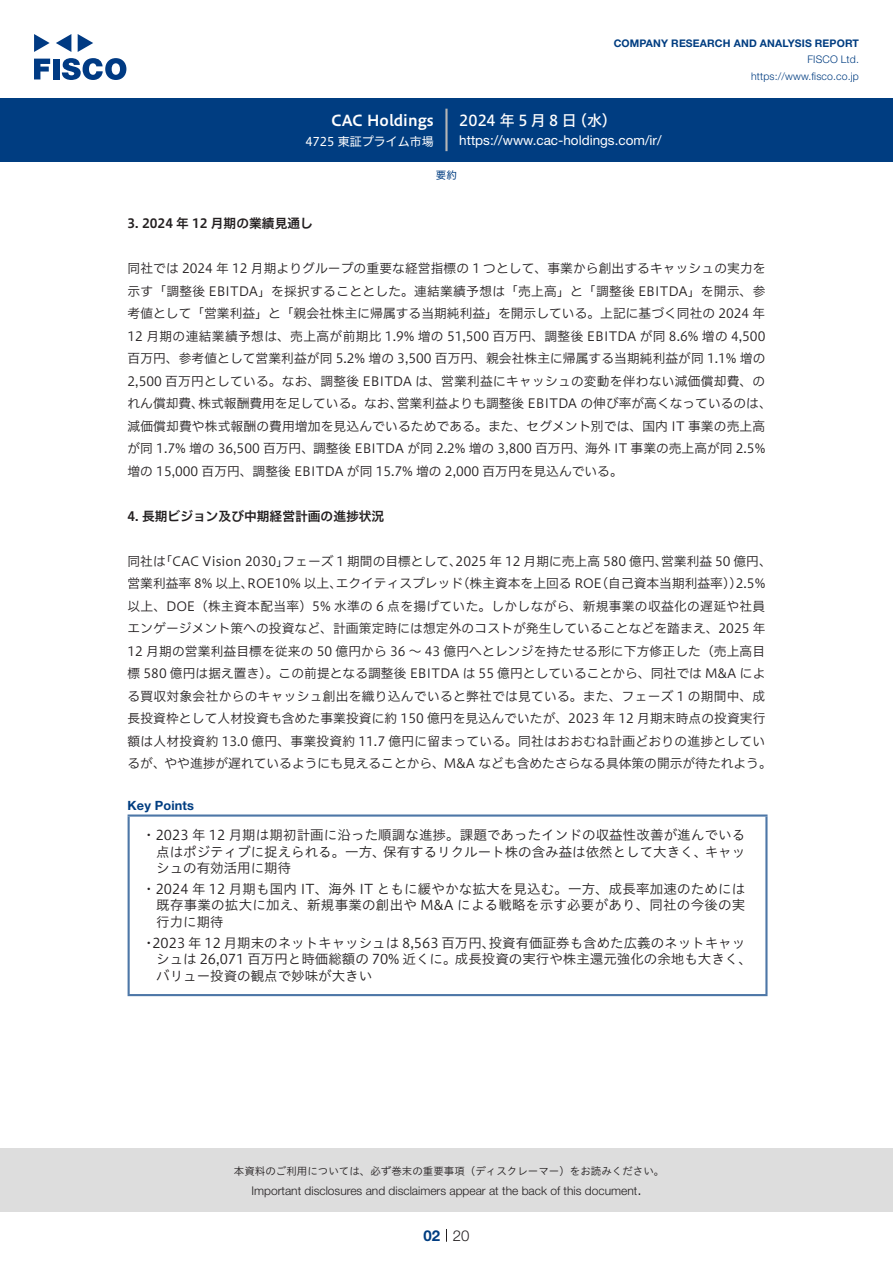
<style>
.page{position:relative;width:893px;height:1263px;background:#fff}
.page>*{position:absolute;margin:0;border:0;box-sizing:border-box;transform-origin:0 0}
.t1{font:15px "Hiragino UD Sans F Std N W5";letter-spacing:.22em;color:#fff}
.t2{font:15px "Hiragino UD Sans F Std N W6";color:#fff}
.t3{font:300 15px "Helvetica Neue LT Std";color:#231f20}
.t4{font:700 15px "Helvetica Neue LT Std";color:#003d81}
.Key_Points_中{font:13.5px/16.5px "Hiragino UD Sans Std W3";color:#231f20}
.t5{font:13.5px "Helvetica Neue LT Std";color:#fff}
.本文{font:12.75px/22.5px "Hiragino UD Sans F Std N W3";letter-spacing:.005em;color:#231f20}
.本文-2{font:12.75px "Hiragino UD Sans F Std N W3";letter-spacing:.03em;color:#231f20}
.小タイトル{font:12.75px "Hiragino UD Sans F Std N W6";color:#231f20}
.Key_Points{font:700 12.75px "Helvetica Neue LT Std";letter-spacing:.015em;color:#003d81}
.t6{font:300 12px "Helvetica Neue LT Std";color:#231f20}
.t7{font:12px "Hiragino UD Sans F Std N W4";color:#fff}
.t8{font:10.5px "Hiragino UD Sans Std W3";color:#231f20}
.t9{font:700 10.5px "Helvetica Neue LT Std";letter-spacing:.015em;color:#003d81}
.t10{font:300 10.5px/16.5px "Helvetica Neue LT Std";letter-spacing:.015em;color:#003d81;text-align:right}
.ヘッダー{font:10.5px "Hiragino UD Sans F Std N W4";color:#003d81}
</style>
<div class="page">
<div style="left:0;top:1148px;width:893px;height:64px;background:#ddd"></div>
<svg style="left:34px;top:59px;width:16px;height:20px"></svg>
<div style="left:53px;top:59px;width:6px;height:20px;background:#003a83"></div>
<svg style="left:62px;top:58px;width:64px;height:22px"></svg>
<svg style="left:34px;top:34px;width:16px;height:18px"></svg>
<svg style="left:78px;top:34px;width:15px;height:18px"></svg>
<svg style="left:56px;top:34px;width:15px;height:18px"></svg>
<div style="left:0;top:98px;width:893px;height:64px;background:#003d81"></div>
<hr style="left:445px;top:109px;width:3px;height:42px;background:#b5b5b6">
<svg style="left:446px;top:1229px;width:1px;height:13px"></svg>
<hr style="left:128px;top:817px;width:2px;height:177px;background:#4d77a7">
<hr style="left:128px;top:814px;width:639px;height:3px;background:#4d77a7">
<hr style="left:765px;top:817px;width:2px;height:177px;background:#4d77a7">
<hr style="left:128px;top:994px;width:639px;height:2px;background:#4d77a7">
<p class="t2" style="left:331px;top:109px;width:104px">CAC Holdings</p>
<p class="t7" style="left:305px;top:132px;width:130px">4725 東証プライム市場</p>
<p class="t9" style="left:614px;top:37px;width:247px">COMPANY RESEARCH AND ANALYSIS REPORT</p>
<p class="t10" style="left:751px;top:51px;width:109px">FISCO Ltd. https://www.fisco.co j p.</p>
<p class="t1" style="left:459px;top:109px;width:119px">2024年5月8日</p>
<p class="t1" style="left:572px;top:109px;width:46px">（水(</p>
<p class="t5" style="left:459px;top:132px;width:204px">https://www.cac-holdings.com /i r/</p>
<p class="ヘッダー" style="left:436px;top:167px;width:22px">要約</p>
<p class="小タイトル" style="left:128px;top:214px;width:187px">3. 2024 年 12 月期の業績見通し</p>
<p class="本文" style="left:128px;top:256px;width:639px">同社では 2024 年 12 月期よりグループの重要な経営指標の 1 つとして、事業から創出するキャッシュの実力を</p>
<p class="本文" style="left:128px;top:279px;width:639px">示す「調整後 EBITDA」を採択することとした。連結業績予想は「売上高」と「調整後 EBITDA」を開示、参</p>
<p class="本文" style="left:128px;top:301px;width:639px">考値として「営業利益」と「親会社株主に帰属する当期純利益」を開示している。上記に基づく同社の 2024 年</p>
<p class="本文-2" style="left:128px;top:326px;width:639px">12 月期の連結業績予想は、売上高が前期比 1.9% 増の 51,500 百万円、調整後 EBITDA が同 8.6% 増の 4,500</p>
<p class="本文" style="left:128px;top:346px;width:639px">百万円、参考値として営業利益が同 5.2% 増の 3,500 百万円、親会社株主に帰属する当期純利益が同 1.1% 増の</p>
<p class="本文" style="left:128px;top:369px;width:639px">2,500 百万円としている。なお、調整後 EBITDA は、営業利益にキャッシュの変動を伴わない減価償却費、の</p>
<p class="本文" style="left:397px;top:391px;width:376px">営業利益よりも調整後 EBITDA の伸び率が高くなっているのは、</p>
<p class="本文" style="left:128px;top:391px;width:639px">れん償却費、<br>減価償却費や株式報酬の費用増加を見込んでいるためである。また、セグメント別では、国内 IT 事業の売上高が同 1.7% 増の 36,500 百万円、調整後 EBITDA が同 2.2% 増の 3,800 百万円、海外 IT 事業の売上高が同 2.5%増の 15,000 百万円、調整後 EBITDA が同 15.7% 増の 2,000 百万円を見込んでいる。</p>
<p class="小タイトル" style="left:128px;top:506px;width:258px">4. 長期ビジョン及び中期経営計画の進捗状況</p>
<p class="本文" style="left:661px;top:549px;width:112px">営業利益 50 億円、</p>
<p class="本文" style="left:198px;top:391px;width:205px">株式報酬費用を足している。なお、</p>
<p class="本文" style="left:283px;top:549px;width:181px">フェーズ 1 期間の目標として、</p>
<p class="本文" style="left:456px;top:549px;width:213px">2025 年 12 月期に売上高 580 億円、</p>
<p class="本文" style="left:159px;top:549px;width:131px">「CAC Vision 2030」</p>
<p class="本文" style="left:128px;top:549px;width:40px">同社は</p>
<p class="本文" style="left:336px;top:571px;width:129px">エクイティスプレッド</p>
<p class="本文" style="left:128px;top:571px;width:646px">営業利益率 8% 以上、<br>以上、DOE（株主資本配当率）5% 水準の 6 点を揚げていた。しかしながら、新規事業の収益化の遅延や社員エンゲージメント策への投資など、計画策定時には想定外のコストが発生していることなどを踏まえ、2025 年12 月期の営業利益目標を従来の 50 億円から 36 ～ 43 億円へとレンジを持たせる形に下方修正した（売上高目標 580 億円は据え置き）。この前提となる調整後 EBITDA は 55 億円としていることから、同社では M&amp;A による買収対象会社からのキャッシュ創出を織り込んでいると弊社では見ている。また、フェーズ 1 の期間中、成長投資枠として人材投資も含めた事業投資に約 150 億円を見込んでいたが、2023 年 12 月期末時点の投資実行額は人材投資約 13.0 億円、事業投資約 11.7 億円に留まっている。同社はおおむね計画どおりの進捗としているが、やや進捗が遅れているようにも見えることから、M&amp;A なども含めたさらなる具体策の開示が待たれよう。</p>
<p class="Key_Points" style="left:128px;top:798px;width:68px">Key Points</p>
<p class="Key_Points_中" style="left:142px;top:826px;width:604px;text-align:right">・2023 年 12 月期は期初計画に沿った順調な進捗。課題であったインドの収益性改善が進んでいるキャッ</p>
<p class="本文" style="left:595px;top:571px;width:148px">（自己資本当期利益率 ((</p>
<p class="本文" style="left:457px;top:571px;width:147px">（株主資本を上回る ROE</p>
<p class="本文" style="left:247px;top:571px;width:96px">ROE10% 以上、</p>
<p class="本文" style="left:736px;top:571px;width:31px">2.5%</p>
<p class="Key_Points_中" style="left:156px;top:842px;width:231px">点はポジティブに捉えられる。一方、シュの有効活用に期待</p>
<p class="Key_Points_中" style="left:156px;top:880px;width:591px;text-align:justify;text-indent:-14px">・2024 年 12 月期も国内 IT、海外 IT ともに緩やかな拡大を見込む。一方、成長率加速のためには既存事業の拡大に加え、新規事業の創出や M&amp;A による戦略を示す必要があり、同社の今後の実行力に期待</p>
<p class="Key_Points_中" style="left:489px;top:933px;width:258px">投資有価証券も含めた広義のネットキャッ</p>
<p class="Key_Points_中" style="left:383px;top:842px;width:326px">保有するリクルート株の含み益は依然として大きく、</p>
<p class="Key_Points_中" style="left:152px;top:933px;width:345px">2023 年 12 月期末のネットキャッシュは 8,563 百万円、</p>
<p class="Key_Points_中" style="left:142px;top:933px;width:15px">・</p>
<p class="Key_Points_中" style="left:156px;top:950px;width:597px">シュは 26,071 百万円と時価総額の 70% 近くに。成長投資の実行や株主還元強化の余地も大きく、バリュー投資の観点で妙味が大きい</p>
<p class="t8" style="left:234px;top:1163px;width:432px">本資料のご利用については、必ず巻末の重要事項（ディスクレーマー）をお読みください。</p>
<p class="t3" style="left:637px;top:1180px;width:6px">.</p>
<p class="t6" style="left:251px;top:1183px;width:387px">Important disclosures and disclaimers appear at the back of this document</p>
<p class="t4" style="left:423px;top:1226px;width:18px">02</p>
<p class="t3" style="left:453px;top:1226px;width:18px">20</p>
</div>
